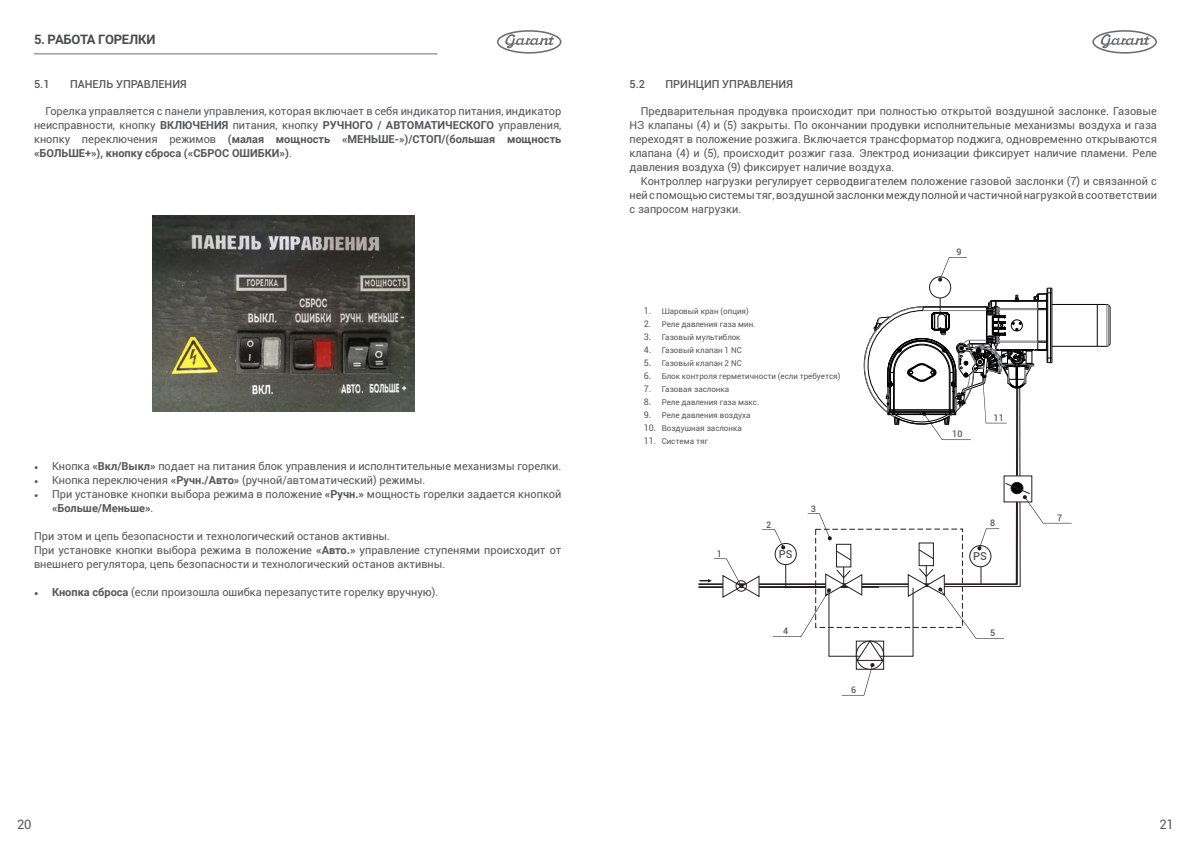
<style>
.page{position:relative;width:1191px;height:842px;background:#fff}
.page>*{position:absolute;margin:0;border:0;box-sizing:border-box;transform-origin:0 0}
.t1{font:700 13px "Roboto";letter-spacing:-.02em;color:#4b4c4d}
.t2{font:13px "Roboto";color:#57585a}
.t3{font:11px/14px "Roboto";color:#57585a;text-align:justify}
.t4{font:500 11px "Roboto";color:#57585a}
.t5{font:500 9px "Roboto";color:#57585a}
.t6{font:8px "Roboto";color:#57585a}
.s1{font-weight:700}
.s2{font-family:"Minion Pro"}
.s3{font-family:"Minion Pro";font-weight:700}
.s4{font-size:9px}
</style>
<div class="page">
<hr style="left:34px;top:54px;width:403px;height:1px;background:#6c6d70">
<svg style="left:497px;top:30px;width:64px;height:24px"></svg>
<svg style="left:1092px;top:30px;width:65px;height:24px"></svg>
<img style="left:152px;top:215px;width:262px;height:196px">
<div style="left:1010px;top:482px;width:13px;height:12px;border:1px solid #231f20;border-radius:50%"></div>
<div style="left:929px;top:276px;width:22px;height:22px;border:1px solid #231f20;border-radius:50%"></div>
<svg style="left:938px;top:257px;width:29px;height:25px"></svg>
<svg style="left:698px;top:483px;width:373px;height:212px"></svg>
<hr style="left:1016px;top:388px;width:1px;height:88px;background:#231f20">
<hr style="left:1019px;top:387px;width:1px;height:89px;background:#231f20">
<svg style="left:863px;top:288px;width:247px;height:179px"></svg>
<p class="t1" style="left:34px;top:30px;width:123px">5. РАБОТА ГОРЕЛКИ</p>
<p class="t4" style="left:34px;top:76px;width:17px">5.1</p>
<p class="t4" style="left:70px;top:76px;width:118px">ПАНЕЛЬ УПРАВЛЕНИЯ</p>
<p class="t3" style="left:34px;top:103px;width:529px;text-indent:11px">Горелка управляется с панели управления, которая включает в себя индикатор питания, индикатор неисправности, кнопку <span class="s1">ВКЛЮЧЕНИЯ</span> питания, кнопку <span class="s1">РУЧНОГО / АВТОМАТИЧЕСКОГО</span> управления, кнопку переключения режимов <span class="s1">(малая мощность «МЕНЬШЕ-»)/СТОП/(большая мощность «БОЛЬШЕ+»), кнопку сброса («СБРОС ОШИБКИ»)</span>.</p>
<p class="t3" style="left:34px;top:459px;width:529px"><span class="s2">•</span> Кнопка <span class="s1">«Вкл/Выкл»</span> подает на питания блок управления и исполнтительные механизмы горелки.</p>
<p class="t3" style="left:34px;top:473px;width:393px"><span class="s2">•</span> Кнопка переключения <span class="s1">«Ручн./Авто»</span> (ручной/автоматический) режимы.</p>
<p class="t3" style="left:52px;top:487px;width:511px;text-indent:-18px"><span class="s2">•</span> При установке кнопки выбора режима в положение <span class="s1">«Ручн.»</span> мощность горелки задается кнопкой <span class="s1">«Больше/Меньше»</span>.</p>
<p class="t3" style="left:34px;top:529px;width:358px">При этом и цепь безопасности и технологический останов активны.</p>
<p class="t3" style="left:34px;top:543px;width:529px">При установке кнопки выбора режима в положение <span class="s1">«Авто.»</span> управление ступенями происходит от внешнего регулятора, цепь безопасности и технологический останов активны.</p>
<p class="t3" style="left:34px;top:585px;width:406px"><span class="s3">•</span> <span class="s1">Кнопка сброса</span> (если произошла ошибка перезапустите горелку вручную).</p>
<p class="t4" style="left:629px;top:76px;width:17px">5.2</p>
<p class="t4" style="left:665px;top:76px;width:129px">ПРИНЦИП УПРАВЛЕНИЯ</p>
<p class="t3" style="left:629px;top:103px;width:529px;text-indent:11px">Предварительная продувка происходит при полностью открытой воздушной заслонке. Газовые НЗ клапаны (4) и (5) закрыты. По окончании продувки исполнительные механизмы воздуха и газа переходят в положение розжига. Включается трансформатор поджига, одновременно открываются клапана (4) и (5), происходит розжиг газа. Электрод ионизации фиксирует наличие пламени. Реле давления воздуха (9) фиксирует наличие воздуха.</p>
<p class="t3" style="left:629px;top:173px;width:529px;text-indent:11px">Контроллер нагрузки регулирует серводвигателем положение газовой заслонки (7) и связанной с ней с помощью системы тяг, воздушной заслонки между полной и частичной нагрузкой в соответствии с запросом нагрузки.</p>
<p class="t6" style="left:643px;top:306px;width:107px"><span class="s4">1.</span> Шаровый кран (опция)</p>
<p class="t6" style="left:643px;top:319px;width:113px"><span class="s4">2.</span> Реле давления газа мин.</p>
<p class="t6" style="left:643px;top:332px;width:98px"><span class="s4">3.</span> Газовый мультиблок</p>
<p class="t6" style="left:643px;top:345px;width:100px"><span class="s4">4.</span> Газовый клапан 1 NC</p>
<p class="t6" style="left:643px;top:358px;width:100px"><span class="s4">5.</span> Газовый клапан 2 NC</p>
<p class="t6" style="left:643px;top:371px;width:198px"><span class="s4">6.</span> Блок контроля герметичности (если требуется)</p>
<p class="t6" style="left:643px;top:384px;width:87px"><span class="s4">7.</span> Газовая заслонка</p>
<p class="t6" style="left:643px;top:397px;width:117px"><span class="s4">8.</span> Реле давления газа макс.</p>
<p class="t6" style="left:643px;top:410px;width:108px"><span class="s4">9.</span> Реле давления воздуха</p>
<p class="t6" style="left:643px;top:423px;width:100px"><span class="s4">10.</span> Воздушная заслонка</p>
<p class="t6" style="left:643px;top:436px;width:66px"><span class="s4">11.</span> Система тяг</p>
<p class="t5" style="left:766px;top:518px;width:7px">2</p>
<p class="t5" style="left:811px;top:502px;width:7px">3</p>
<p class="t5" style="left:956px;top:246px;width:7px">9</p>
<p class="t5" style="left:952px;top:427px;width:12px">10</p>
<p class="t5" style="left:993px;top:411px;width:12px">11</p>
<p class="t5" style="left:990px;top:517px;width:7px">8</p>
<p class="t5" style="left:717px;top:547px;width:7px">1</p>
<p class="t4" style="left:779px;top:547px;width:15px">PS</p>
<p class="t4" style="left:973px;top:549px;width:15px">PS</p>
<p class="t5" style="left:783px;top:625px;width:7px">4</p>
<p class="t5" style="left:990px;top:627px;width:7px">5</p>
<p class="t5" style="left:851px;top:683px;width:7px">6</p>
<p class="t5" style="left:1057px;top:511px;width:7px">7</p>
<p class="t2" style="left:17px;top:815px;width:16px">20</p>
<p class="t2" style="left:1159px;top:815px;width:16px">21</p>
</div>
